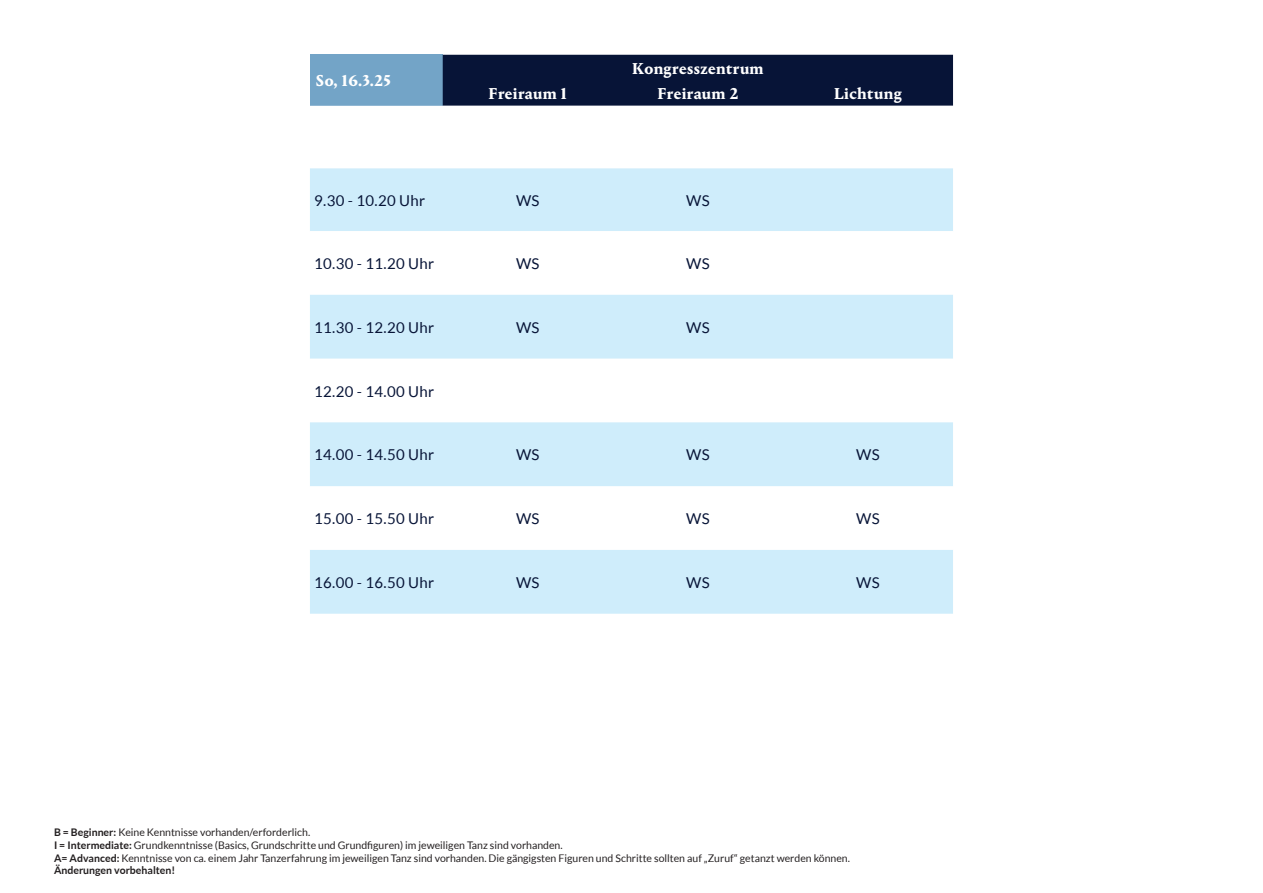
<style>
.page{position:relative;width:1263px;height:893px;background:#fff}
.page>*{position:absolute;margin:0;border:0;box-sizing:border-box;transform-origin:0 0}
.t1{font:700 16.5px "Portrait Text";letter-spacing:.02em;color:#fff}
.Uhrzeit{font:15px "Lato";letter-spacing:.02em;color:#071437}
.t2{font:10.5px "Lato";color:#231f20}
.t3{font:700 10.5px "Lato";color:#231f20}
.s1{font-weight:700}
</style>
<div class="page">
<svg style="left:310px;top:55px;width:643px;height:51px;background:#1e3355"></svg>
<svg style="left:310px;top:168px;width:643px;height:446px;fill:#cfedfb"></svg>
<p class="t1" style="left:316px;top:69px;width:76px">So, 16.3.25</p>
<p class="t1" style="left:632px;top:56px;width:133px">Kongresszentrum</p>
<p class="t1" style="left:489px;top:81px;width:80px">Freiraum 1</p>
<p class="t1" style="left:657px;top:81px;width:82px">Freiraum 2</p>
<p class="t1" style="left:834px;top:81px;width:69px">Lichtung</p>
<p class="Uhrzeit" style="left:314px;top:192px;width:112px">9.30 - 10.20 Uhr</p>
<p class="Uhrzeit" style="left:516px;top:192px;width:25px">WS</p>
<p class="Uhrzeit" style="left:686px;top:192px;width:25px">WS</p>
<p class="Uhrzeit" style="left:314px;top:255px;width:121px">10.30 - 11.20 Uhr</p>
<p class="Uhrzeit" style="left:516px;top:255px;width:25px">WS</p>
<p class="Uhrzeit" style="left:686px;top:255px;width:25px">WS</p>
<p class="Uhrzeit" style="left:314px;top:319px;width:121px">11.30 - 12.20 Uhr</p>
<p class="Uhrzeit" style="left:516px;top:319px;width:25px">WS</p>
<p class="Uhrzeit" style="left:686px;top:319px;width:25px">WS</p>
<p class="Uhrzeit" style="left:314px;top:383px;width:121px">12.20 - 14.00 Uhr</p>
<p class="Uhrzeit" style="left:314px;top:446px;width:121px">14.00 - 14.50 Uhr</p>
<p class="Uhrzeit" style="left:516px;top:446px;width:25px">WS</p>
<p class="Uhrzeit" style="left:686px;top:446px;width:25px">WS</p>
<p class="Uhrzeit" style="left:856px;top:446px;width:25px">WS</p>
<p class="Uhrzeit" style="left:314px;top:510px;width:121px">15.00 - 15.50 Uhr</p>
<p class="Uhrzeit" style="left:516px;top:510px;width:25px">WS</p>
<p class="Uhrzeit" style="left:686px;top:510px;width:25px">WS</p>
<p class="Uhrzeit" style="left:856px;top:510px;width:25px">WS</p>
<p class="Uhrzeit" style="left:314px;top:574px;width:121px">16.00 - 16.50 Uhr</p>
<p class="Uhrzeit" style="left:516px;top:574px;width:25px">WS</p>
<p class="Uhrzeit" style="left:686px;top:574px;width:25px">WS</p>
<p class="Uhrzeit" style="left:856px;top:574px;width:25px">WS</p>
<p class="t2" style="left:54px;top:827px;width:258px"><span class="s1">B = Beginner:</span> Keine Kenntnisse vorhanden/erforderlich.</p>
<p class="t2" style="left:54px;top:839px;width:510px"><span class="s1">I = Intermediate:</span> Grundkenntnisse (Basics, Grundschritte und Grundfiguren) im jeweiligen Tanz sind vorhanden.</p>
<p class="t2" style="left:54px;top:852px;width:797px"><span class="s1">A= Advanced:</span> Kenntnisse von ca. einem Jahr Tanzerfahrung im jeweiligen Tanz sind vorhanden. Die gängigsten Figuren und Schritte sollten auf „Zuruf“ getanzt werden können.</p>
<p class="t3" style="left:54px;top:864px;width:123px">Änderungen vorbehalten!</p>
</div>
